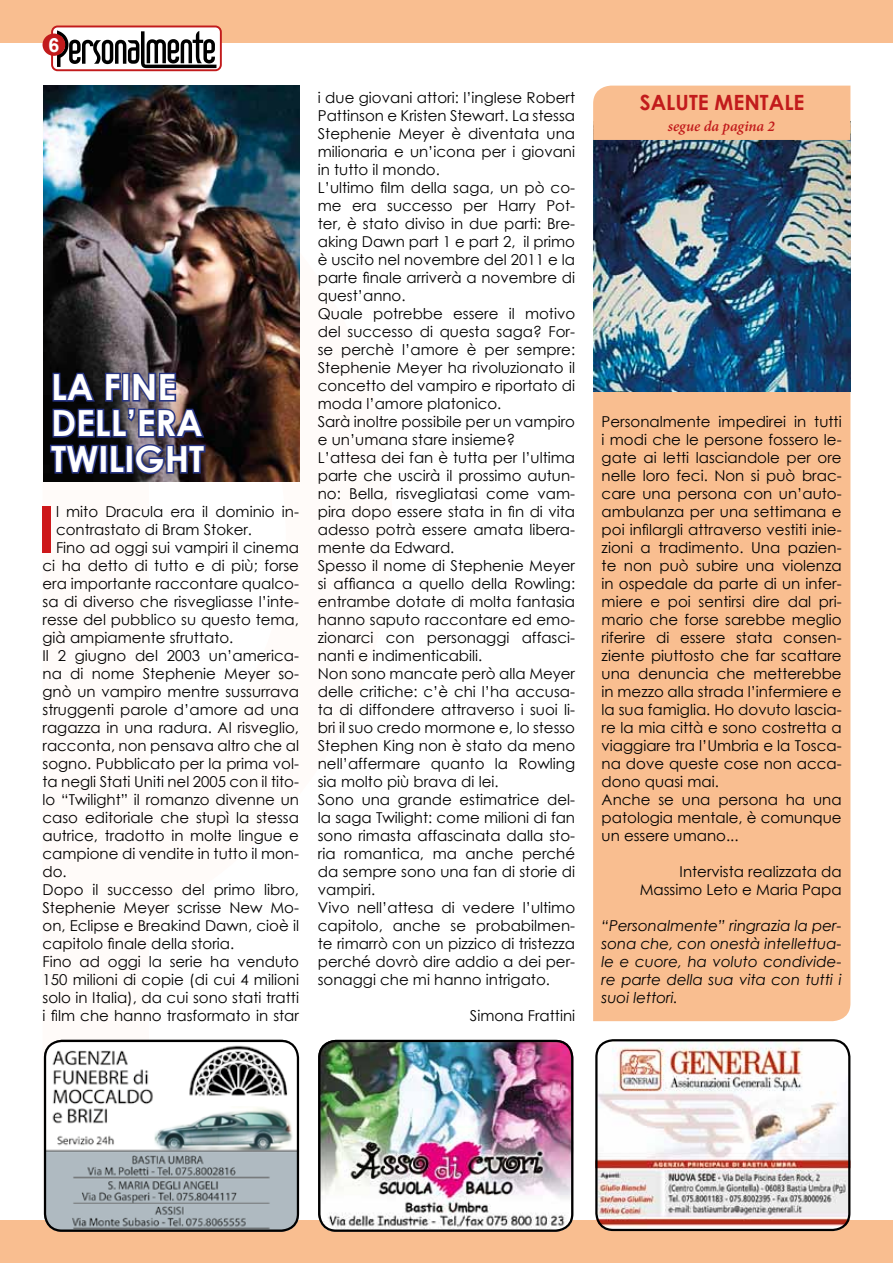
<style>
.page{position:relative;width:893px;height:1263px;background:#fff}
.page>*{position:absolute;margin:0;border:0;box-sizing:border-box;transform-origin:0 0}
.t1{font:700 65.1px "Century Gothic";color:#cd171a}
.t2{font:700 36px/36px "Century Gothic";color:#fff}
.t3{font:700 21px "Century Gothic";color:#c21b1c}
.t4{font:700 19.5px "Arial";color:#fff}
.t5{font:15px/18px "Century Gothic";color:#000}
.t6{font:italic 15px/18px "Century Gothic";color:#000;text-align:justify}
.t7{font:italic 600 15px "Minion Pro";color:#c21b1c}
</style>
<div class="page">
<div style="left:0;top:0;width:893px;height:43px;background:#f9be90"></div>
<div style="left:0;top:1220px;width:893px;height:43px;background:#f9be90"></div>
<div style="left:52px;top:26px;width:169px;height:44px;background:#fff;border-radius:6px"></div>
<div style="left:51px;top:26px;width:171px;height:45px;border:2px solid #c21b1c;border-radius:6px"></div>
<div style="left:43px;top:34px;width:22px;height:22px;background:#c21b1c;border-radius:50%"></div>
<svg style="left:57px;top:30px;width:159px;height:38px"></svg>
<img style="left:44px;top:1040px;width:255px;height:192px">
<div style="left:44px;top:1040px;width:255px;height:192px;border:2px solid #000;border-radius:17px"></div>
<img style="left:318px;top:1040px;width:255px;height:192px">
<div style="left:318px;top:1040px;width:255px;height:192px;border:2px solid #000;border-radius:17px"></div>
<img style="left:598px;top:1039px;width:252px;height:192px">
<div style="left:595px;top:1039px;width:255px;height:192px;border:2px solid #000;border-radius:17px"></div>
<img style="left:44px;top:86px;width:256px;height:395px">
<svg style="left:48px;top:371px;width:159px;height:105px;background:#2d2f4e"></svg>
<div style="left:593px;top:391px;width:257px;height:630px;background:#f9be90"></div>
<img style="left:593px;top:140px;width:257px;height:251px">
<div style="left:593px;top:86px;width:257px;height:54px;background:#f9be90"></div>
<h3 class="t4" style="left:48px;top:32px;width:12px">6</h3>
<h2 class="t2" style="left:51px;top:367px;width:155px">LA FINE<br>DELL’ERA<br>TWILIGHT</h2>
<h1 class="t1" style="left:38px;top:480px;width:20px">I</h1>
<p class="t5" style="left:56px;top:502px;width:244px">l mito Dracula era il dominio in-</p>
<p class="t5" style="left:56px;top:520px;width:198px">contrastato di Bram Stoker.</p>
<p class="t5" style="left:56px;top:538px;width:244px">Fino ad oggi sui vampiri il cinema</p>
<p class="t5" style="left:43px;top:556px;width:258px">ci ha detto di tutto e di più; forse</p>
<p class="t5" style="left:43px;top:574px;width:258px">era importante raccontare qualco-</p>
<p class="t5" style="left:43px;top:592px;width:258px">sa di diverso che risvegliasse l’inte-</p>
<p class="t5" style="left:43px;top:610px;width:258px">resse del pubblico su questo tema,</p>
<p class="t5" style="left:43px;top:628px;width:192px">già ampiamente sfruttato.</p>
<p class="t5" style="left:43px;top:646px;width:258px">Il 2 giugno del 2003 un’america-</p>
<p class="t5" style="left:43px;top:664px;width:258px">na di nome Stephenie Meyer so-</p>
<p class="t5" style="left:43px;top:682px;width:258px">gnò un vampiro mentre sussurrava</p>
<p class="t5" style="left:43px;top:700px;width:258px">struggenti parole d’amore ad una</p>
<p class="t5" style="left:43px;top:718px;width:258px">ragazza in una radura. Al risveglio,</p>
<p class="t5" style="left:43px;top:736px;width:258px">racconta, non pensava altro che al</p>
<p class="t5" style="left:43px;top:754px;width:258px">sogno. Pubblicato per la prima vol-</p>
<p class="t5" style="left:43px;top:772px;width:258px">ta negli Stati Uniti nel 2005 con il tito-</p>
<p class="t5" style="left:43px;top:790px;width:258px">lo “Twilight” il romanzo divenne un</p>
<p class="t5" style="left:43px;top:808px;width:258px">caso editoriale che stupì la stessa</p>
<p class="t5" style="left:43px;top:826px;width:258px">autrice, tradotto in molte lingue e</p>
<p class="t5" style="left:43px;top:844px;width:258px">campione di vendite in tutto il mon-</p>
<p class="t5" style="left:43px;top:862px;width:26px">do.</p>
<p class="t5" style="left:43px;top:880px;width:258px">Dopo il successo del primo libro,</p>
<p class="t5" style="left:43px;top:898px;width:258px">Stephenie Meyer scrisse New Mo-</p>
<p class="t5" style="left:43px;top:916px;width:258px">on, Eclipse e Breakind Dawn, cioè il</p>
<p class="t5" style="left:43px;top:934px;width:193px">capitolo finale della storia.</p>
<p class="t5" style="left:43px;top:952px;width:258px">Fino ad oggi la serie ha venduto</p>
<p class="t5" style="left:43px;top:970px;width:258px">150 milioni di copie (di cui 4 milioni</p>
<p class="t5" style="left:43px;top:988px;width:258px">solo in Italia), da cui sono stati tratti</p>
<p class="t5" style="left:43px;top:1006px;width:258px">i film che hanno trasformato in star</p>
<p class="t5" style="left:318px;top:88px;width:259px">i due giovani attori: l’inglese Robert<br>Pattinson e Kristen Stewart. La stessa<br>Stephenie Meyer è diventata una milionaria e un’icona per i giovani in tutto il mondo.<br>L’ultimo film della saga, un pò co&shy;me era successo per Harry Pot&shy;ter, è stato diviso in due parti: Bre&shy;aking Dawn part 1 e part 2, il primo è uscito nel novembre del 2011 e la parte finale arriverà a novembre di quest’anno.<br>Quale potrebbe essere il motivo del successo di questa saga? For&shy;se perchè l’amore è per sempre:<br>Stephenie Meyer ha rivoluzionato il concetto del vampiro e riportato di moda l’amore platonico.<br>Sarà inoltre possibile per un vampiro e un’umana stare insieme?<br>L’attesa dei fan è tutta per l’ultima parte che uscirà il prossimo autun&shy;no: Bella, risvegliatasi come vam&shy;pira dopo essere stata in fin di vita adesso potrà essere amata libera&shy;mente da Edward.<br>Spesso il nome di Stephenie Meyer si affianca a quello della Rowling: entrambe dotate di molta fantasia hanno saputo raccontare ed emo&shy;zionarci con personaggi affasci&shy;nanti e indimenticabili.<br>Non sono mancate però alla Meyer delle critiche: c’è chi l’ha accusa&shy;ta di diffondere attraverso i suoi li&shy;bri il suo credo mormone e, lo stesso<br>Stephen King non è stato da meno nell’affermare quanto la Rowling sia molto più brava di lei.<br>Sono una grande estimatrice del&shy;la saga Twilight: come milioni di fan sono rimasta affascinata dalla sto&shy;ria romantica, ma anche perché da sempre sono una fan di storie di vampiri.<br>Vivo nell’attesa di vedere l’ultimo capitolo, anche se probabilmen&shy;te rimarrò con un pizzico di tristezza perché dovrò dire addio a dei per&shy;sonaggi che mi hanno intrigato.</p>
<p class="t5" style="left:470px;top:1006px;width:107px">Simona Frattini</p>
<h3 class="t3" style="left:640px;top:87px;width:166px">SALUTE MENTALE</h3>
<p class="t7" style="left:668px;top:116px;width:109px">segue da pagina 2</p>
<p class="t5" style="left:602px;top:412px;width:242px">Personalmente impedirei in tutti i modi che le persone fossero le&shy;gate ai letti lasciandole per ore nelle loro feci. Non si può brac&shy;care una persona con un’auto&shy;ambulanza per una settimana e poi infilargli attraverso vestiti inie&shy;zioni a tradimento. Una pazien&shy;te non può subire una violenza in ospedale da parte di un infer&shy;miere e poi sentirsi dire dal pri&shy;mario che forse sarebbe meglio riferire di essere stata consen&shy;ziente piuttosto che far scattare una denuncia che metterebbe in mezzo alla strada l’infermiere e la sua famiglia. Ho dovuto lascia&shy;re la mia città e sono costretta a viaggiare tra l’Umbria e la Tosca&shy;na dove queste cose non acca&shy;dono quasi mai.<br>Anche se una persona ha una patologia mentale, è comunque un essere umano...</p>
<p class="t5" style="left:640px;top:862px;width:203px;text-align:right">Intervista realizzata da<br>Massimo Leto e Maria Papa</p>
<p class="t6" style="left:602px;top:916px;width:241px">“Personalmente” ringrazia la per&shy;sona che, con onestà intellettua&shy;le e cuore, ha voluto condivide&shy;re parte della sua vita con tutti i suoi lettori.</p>
</div>
